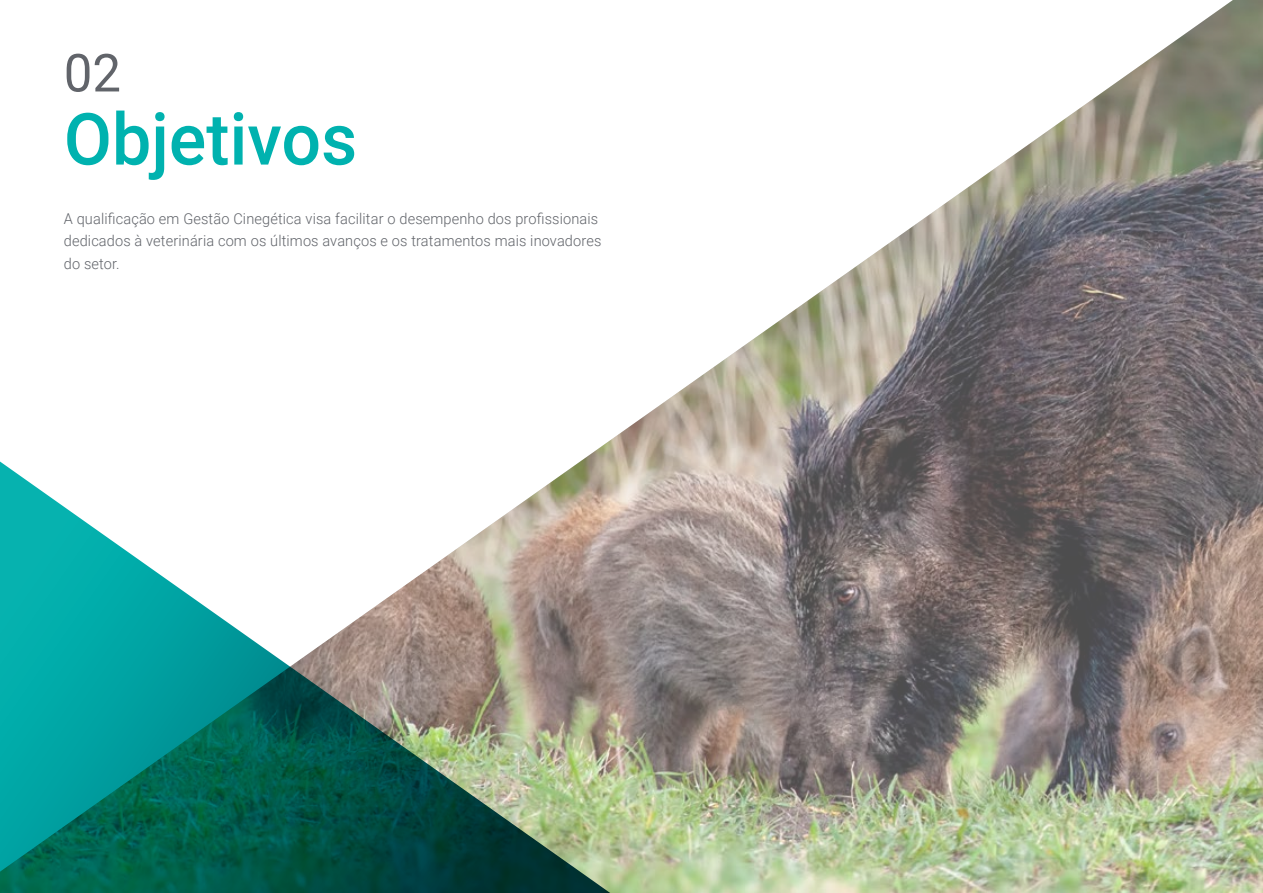
<style>
.page{position:relative;width:1263px;height:893px;background:#fff}
.page>*{position:absolute;margin:0;border:0;box-sizing:border-box;transform-origin:0 0}
.t1{font:500 72px "Roboto";color:#00b2af}
.t2{font:52.5px "Roboto";color:#61646a}
.t3{font:300 15px/22.5px "Roboto";letter-spacing:.01em;color:#61646a}
</style>
<div class="page">
<img style="left:602px;top:0;width:661px;height:893px">
<svg style="left:0;top:446px;width:640px;height:447px"></svg>
<h2 class="t2" style="left:64px;top:36px;width:59px">02</h2>
<h1 class="t1" style="left:64px;top:89px;width:295px">Objetivos</h1>
<p class="t3" style="left:64px;top:207px;width:539px">A qualificação em Gestão Cinegética visa facilitar o desempenho dos profissionais dedicados à veterinária com os últimos avanços e os tratamentos mais inovadores do setor.</p>
</div>
